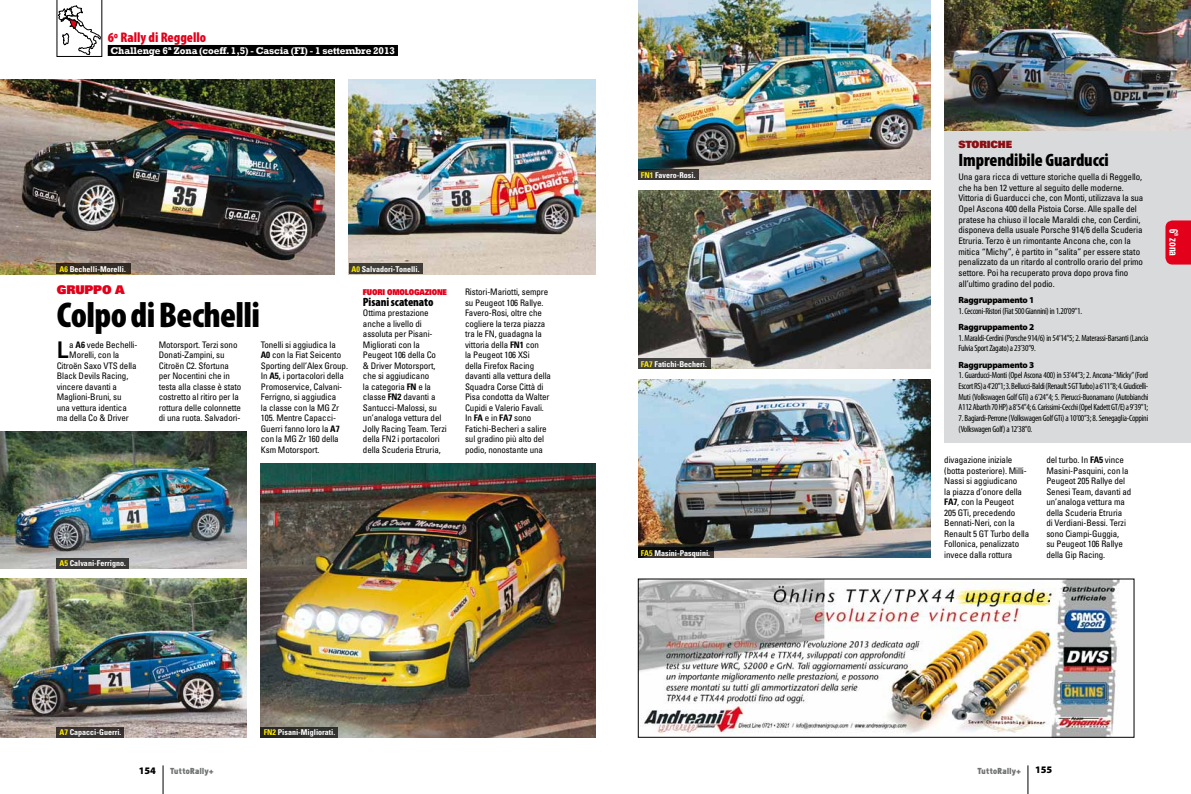
<style>
.page{position:relative;width:1191px;height:794px;background:#fff}
.page>*{position:absolute;margin:0;border:0;box-sizing:border-box;transform-origin:0 0}
.t1{font:900 condensed 36px "Myriad Pro";letter-spacing:-.015em;color:#000}
.t2{font:600 24.6px "Myriad Pro";color:#000}
.t3{font:900 condensed 18px "Myriad Pro";letter-spacing:-.01em;color:#000}
.t4{font:900 condensed 14px "Myriad Pro";color:#e2001a}
.t5{font:900 condensed 12px "Myriad Pro";letter-spacing:-.01em;color:#000}
.t6{font:900 12px "Univers";letter-spacing:-.01em;color:#e2001a}
.t7{font:700 condensed 12px "Univers";color:#fff;scale:.8 1}
.t8{font:700 10px "Rockwell";letter-spacing:-.01em;color:#fff}
.t9{font:900 10px "Univers";letter-spacing:-.02em;color:#8b0e13}
.t10{font:900 10px "Myriad Pro";color:#000}
.t11{font:condensed 9px/10.5px "Univers";letter-spacing:-.01em;color:#000}
.t12{font:condensed 9px/10.7px "Myriad Pro";letter-spacing:-.03em;color:#000}
.t13{font:900 9px "Myriad Pro";letter-spacing:-.03em;color:#000}
.t14{font:700 condensed 8px "Univers";color:#fff}
.t15{font:8px "Faktos";letter-spacing:.05em;color:#707172}
.t16{font:900 8px "Univers";letter-spacing:-.03em;color:#e2001a;scale:.86 1}
.s1{color:#ffed00}
.s2{font-weight:700}
</style>
<div class="page">
<div style="left:108px;top:45px;width:290px;height:11px;background:#000"></div>
<svg style="left:57px;top:0;width:45px;height:57px"></svg>
<svg style="left:163px;top:765px;width:1px;height:29px"></svg>
<svg style="left:1027px;top:765px;width:1px;height:29px"></svg>
<div style="left:944px;top:0;width:247px;height:442px;background:#d9dadb"></div>
<img style="left:944px;top:0;width:247px;height:131px">
<img style="left:640px;top:581px;width:480px;height:154px">
<svg style="left:1165px;top:220px;width:26px;height:44px"></svg>
<img style="left:0;top:80px;width:334px;height:194px">
<img style="left:349px;top:79px;width:246px;height:195px">
<img style="left:0;top:432px;width:247px;height:136px">
<img style="left:0;top:579px;width:247px;height:158px">
<img style="left:261px;top:463px;width:334px;height:274px">
<img style="left:638px;top:0;width:292px;height:180px">
<img style="left:638px;top:379px;width:292px;height:179px">
<img style="left:638px;top:190px;width:292px;height:179px">
<svg style="left:638px;top:547px;width:75px;height:11px"></svg>
<div style="left:638px;top:358px;width:73px;height:11px;background:#434241"></div>
<div style="left:638px;top:169px;width:60px;height:11px;background:#3b3835"></div>
<div style="left:261px;top:727px;width:77px;height:10px;background:#2e2f2a"></div>
<div style="left:57px;top:727px;width:67px;height:10px;background:#383330"></div>
<div style="left:57px;top:558px;width:72px;height:10px;background:#3b3a39"></div>
<div style="left:57px;top:264px;width:74px;height:10px;background:#352c1e"></div>
<div style="left:349px;top:264px;width:73px;height:10px;background:#403c37"></div>
<h3 class="t4" style="left:108px;top:29px;width:100px">6º Rally di Reggello</h3>
<p class="t8" style="left:111px;top:44px;width:286px">Challenge 6ª Zona (coeff. 1,5) - Cascia (FI) - 1 settembre 2013</p>
<p class="t14" style="left:60px;top:264px;width:68px"><span class="s1">A6</span> Bechelli-Morelli.</p>
<p class="t14" style="left:351px;top:264px;width:69px"><span class="s1">A0</span> Salvadori-Tonelli.</p>
<h3 class="t6" style="left:57px;top:282px;width:70px">GRUPPO A</h3>
<h1 class="t1" style="left:57px;top:294px;width:205px">Colpo di Bechelli</h1>
<h2 class="t2" style="left:57px;top:336px;width:14px">L</h2>
<p class="t11" style="left:69px;top:339px;width:70px">a <span class="s2">A6</span> vede Bechelli-</p>
<p class="t11" style="left:69px;top:349px;width:52px">Morelli, con la</p>
<p class="t11" style="left:57px;top:360px;width:81px">Citroën Saxo VTS della</p>
<p class="t11" style="left:57px;top:370px;width:73px">Black Devils Racing,</p>
<p class="t11" style="left:57px;top:381px;width:62px">vincere davanti a</p>
<p class="t11" style="left:57px;top:391px;width:66px">Maglioni-Bruni, su</p>
<p class="t11" style="left:57px;top:402px;width:72px">una vettura identica</p>
<p class="t11" style="left:57px;top:412px;width:74px">ma della Co &amp; Driver</p>
<p class="t11" style="left:159px;top:339px;width:84px">Motorsport. Terzi sono<br>Donati-Zampini, su<br>Citroën C2. Sfortuna per Nocentini che in testa alla classe è stato costretto al ritiro per la rottura delle colonnette di una ruota. Salvadori-</p>
<p class="t11" style="left:261px;top:339px;width:89px">Tonelli si aggiudica la<br><span class="s2">A0</span> con la Fiat Seicento<br>Sporting dell’Alex Group.<br>In <span class="s2">A5,</span> i portacolori della<br>Promoservice, Calvani-<br>Ferrigno, si aggiudica<br>la classe con la MG Zr<br>105. Mentre Capacci-<br>Guerri fanno loro la <span class="s2">A7 </span>con la MG Zr 160 della<br>Ksm Motorsport.</p>
<p class="t16" style="left:363px;top:287px;width:99px">FUORI OMOLOGAZIONE</p>
<h3 class="t5" style="left:363px;top:295px;width:72px">Pisani scatenato</h3>
<p class="t11" style="left:363px;top:307px;width:85px">Ottima prestazione anche a livello di assoluta per Pisani-<br>Migliorati con la<br>Peugeot 106 della Co<br>&amp; Driver Motorsport, che si aggiudicano<br>la categoria <span class="s2">FN</span> e la classe <span class="s2">FN2</span> davanti a<br>Santucci-Malossi, su un’analoga vettura del<br>Jolly Racing Team. Terzi della FN2 i portacolori della Scuderia Etruria,</p>
<p class="t11" style="left:465px;top:287px;width:88px">Ristori-Mariotti, sempre su Peugeot 106 Rallye.<br>Favero-Rosi, oltre che cogliere la terza piazza tra le FN, guadagna la vittoria della <span class="s2">FN1</span> con<br>la Peugeot 106 XSi<br>della Firefox Racing davanti alla vettura della<br>Squadra Corse Città di<br>Pisa condotta da Walter<br>Cupidi e Valerio Favali.<br>In <span class="s2">FA</span> e in <span class="s2">FA7</span> sono<br>Fatichi-Becheri a salire sul gradino più alto del podio, nonostante una</p>
<p class="t14" style="left:60px;top:558px;width:68px"><span class="s1">A5</span> Calvani-Ferrigno.</p>
<p class="t14" style="left:641px;top:170px;width:56px"><span class="s1">FN1</span> Favero-Rosi.</p>
<p class="t14" style="left:641px;top:359px;width:68px"><span class="s1">FA7</span> Fatichi-Becheri.</p>
<p class="t14" style="left:641px;top:548px;width:71px"><span class="s1">FA5</span> Masini-Pasquini.</p>
<p class="t9" style="left:958px;top:138px;width:54px">STORICHE</p>
<h3 class="t3" style="left:958px;top:150px;width:152px">Imprendibile Guarducci</h3>
<p class="t11" style="left:958px;top:171px;width:186px">Una gara ricca di vetture storiche quella di Reggello, che ha ben 12 vetture al seguito delle moderne.<br>Vittoria di Guarducci che, con Monti, utilizzava la sua Opel Ascona 400 della Pistoia Corse. Alle spalle del pratese ha chiuso il locale Maraldi che, con Cerdini, disponeva della usuale Porsche 914/6 della Scuderia Etruria. Terzo è un rimontante Ancona che, con la mitica “Michy”, è partito in “salita” per essere stato penalizzato da un ritardo al controllo orario del primo settore. Poi ha recuperato prova dopo prova fino all’ultimo gradino del podio.</p>
<p class="t13" style="left:958px;top:295px;width:77px">Raggruppamento 1</p>
<p class="t12" style="left:958px;top:305px;width:125px">1. Cecconi-Ristori (Fiat 500 Giannini) in 1.20’09”1.</p>
<p class="t13" style="left:958px;top:322px;width:77px">Raggruppamento 2</p>
<p class="t12" style="left:958px;top:332px;width:191px">1. Maraldi-Cerdini (Porsche 914/6) in 54’14”5; 2. Materassi-Barsanti (Lancia<br>Fulvia Sport Zagato) a 23’30”9.</p>
<p class="t13" style="left:958px;top:359px;width:77px">Raggruppamento 3</p>
<p class="t12" style="left:958px;top:370px;width:192px;text-align:justify">1. Guarducci-Monti (Opel Ascona 400) in 53’44”3; 2. Ancona-“Micky” (Ford Escort RS) a 4’20”1; 3. Bellucci-Baldi (Renault 5 GT Turbo) a 6’11”8; 4. Giudicelli-Muti (Volkswagen Golf GTi) a 6’24”4; 5. Pierucci-Buonamano (Autobianchi A112 Abarth 70 HP) a 8’54”4; 6. Carissimi-Cecchi (Opel Kadett GT/E) a 9’39”1;</p>
<p class="t12" style="left:958px;top:413px;width:191px">7. Bagiardi-Perrone (Volkswagen Golf GTi) a 10’00”3; 8. Senegaglia-Coppini (Volkswagen Golf) a 12’38”0.</p>
<p class="t11" style="left:944px;top:454px;width:87px">divagazione iniziale (botta posteriore). Milli-<br>Nassi si aggiudicano<br>la piazza d’onore della<br><span class="s2">FA7</span>, con la Peugeot<br>205 GTi, precedendo<br>Bennati-Neri, con la<br>Renault 5 GT Turbo della<br>Follonica, penalizzato invece dalla rottura</p>
<p class="t11" style="left:1046px;top:454px;width:87px">del turbo. In <span class="s2">FA5</span> vince<br>Masini-Pasquini, con la<br>Peugeot 205 Rallye del<br>Senesi Team, davanti ad un’analoga vettura ma della Scuderia Etruria<br>di Verdiani-Bessi. Terzi sono Ciampi-Guggia,<br>su Peugeot 106 Rallye della Gip Racing.</p>
<h3 class="t7" style="left:1181px;top:229px;width:36px;rotate:90deg">6ª zona</h3>
<p class="t14" style="left:60px;top:727px;width:63px"><span class="s1">A7</span> Capacci-Guerri.</p>
<p class="t14" style="left:264px;top:727px;width:73px"><span class="s1">FN2</span> Pisani-Migliorati.</p>
<p class="t10" style="left:139px;top:765px;width:19px">154</p>
<p class="t15" style="left:170px;top:766px;width:45px">TuttoRally+</p>
<p class="t15" style="left:977px;top:766px;width:45px">TuttoRally+</p>
<p class="t10" style="left:1035px;top:764px;width:19px">155</p>
</div>
